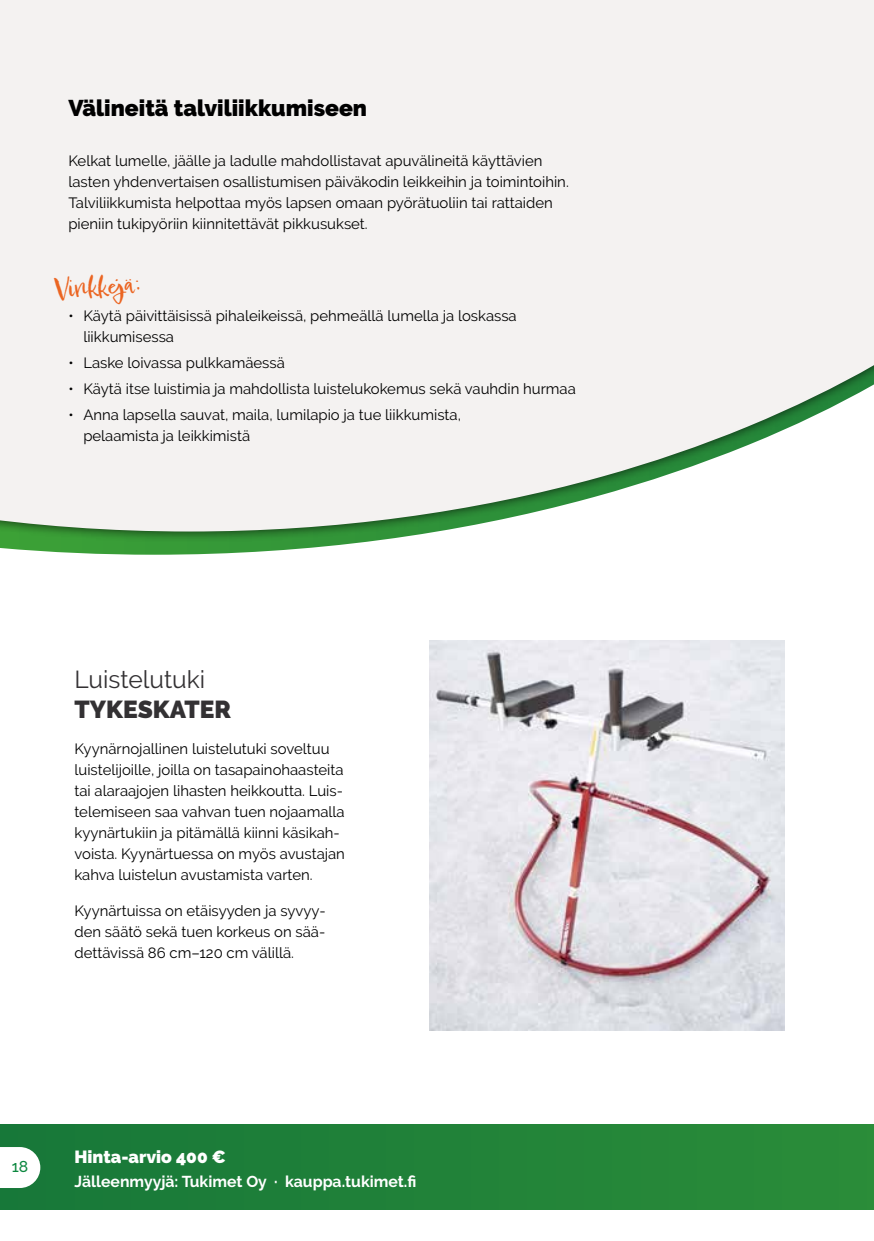
<style>
.page{position:relative;width:874px;height:1241px;background:#fff}
.page>*{position:absolute;margin:0;border:0;box-sizing:border-box;transform-origin:0 0}
.t1{font:26.25px "Epicursive Script";color:#eb6522}
.Tuoteotsikko_ylä{font:24.5px "Raleway";color:#333133}
.Tuoteotsikko{font:900 24.5px "Raleway";color:#333133}
.Otsikko_4{font:900 22.75px "Raleway";color:#000}
.Hintatiedot{font:900 17.5px "Raleway";color:#fff}
.Hintatiedot-2{font:700 15.75px "Raleway";color:#fff}
.t2{font:500 15.75px "Raleway";color:#0c873f}
.Leipäteksti{font:14.88px/21px "Raleway";color:#000}
</style>
<div class="page">
<div style="left:0;top:1124px;width:873px;height:85px;background:#218239"></div>
<div style="left:0;top:0;width:873px;height:543px;background:#000;opacity:.75"></div>
<svg style="left:0;top:0;width:873px;height:531px;fill:#f4f2f1"></svg>
<img style="left:429px;top:640px;width:355px;height:390px">
<svg style="left:0;top:1147px;width:40px;height:40px;background:#e8f1eb"></svg>
<p class="Otsikko_4" style="left:68px;top:94px;width:300px">Välineitä talviliikkumiseen</p>
<p class="Leipäteksti" style="left:68px;top:150px;width:501px">Kelkat lumelle, jäälle ja ladulle mahdollistavat apuvälineitä käyttävien lasten yhdenvertaisen osallistumisen päiväkodin leikkeihin ja toimintoihin.<br>Talviliikkumista helpottaa myös lapsen omaan pyörätuoliin tai rattaiden pieniin tukipyöriin kiinnitettävät pikkusukset.</p>
<p class="t1" style="left:52px;top:272px;width:89px;rotate:-4deg">Vinkkejä:</p>
<p class="Leipäteksti" style="left:83px;top:305px;width:434px;text-indent:-15px">• Käytä päivittäisissä pihaleikeissä, pehmeällä lumella ja loskassa liikkumisessa</p>
<p class="Leipäteksti" style="left:68px;top:352px;width:218px">• Laske loivassa pulkkamäessä</p>
<p class="Leipäteksti" style="left:68px;top:378px;width:508px">• Käytä itse luistimia ja mahdollista luistelukokemus sekä vauhdin hurmaa</p>
<p class="Leipäteksti" style="left:83px;top:404px;width:379px;text-indent:-15px">• Anna lapsella sauvat, maila, lumilapio ja tue liikkumista, pelaamista ja leikkimistä</p>
<p class="Tuoteotsikko_ylä" style="left:74px;top:665px;width:132px">Luistelutuki</p>
<p class="Tuoteotsikko" style="left:74px;top:694px;width:158px">TYKESKATER</p>
<p class="Leipäteksti" style="left:74px;top:737px;width:272px">Kyynärnojallinen luistelutuki soveltuu luistelijoille, joilla on tasapainohaasteita tai alaraajojen lihasten heikkoutta. Luis&shy;telemiseen saa vahvan tuen nojaamalla kyynärtukiin ja pitämällä kiinni käsikah&shy;voista. Kyynärtuessa on myös avustajan kahva luistelun avustamista varten.</p>
<p class="Leipäteksti" style="left:74px;top:899px;width:252px;text-align:justify">Kyynärtuissa on etäisyyden ja syvyy&shy;den säätö sekä tuen korkeus on sää&shy;dettävissä 86 cm–120 cm välillä.</p>
<p class="t2" style="left:12px;top:1157px;width:18px">18</p>
<p class="Hintatiedot" style="left:74px;top:1146px;width:153px">Hinta-arvio 400 €</p>
<p class="Hintatiedot-2" style="left:74px;top:1172px;width:343px">Jälleenmyyjä: Tukimet Oy · kauppa.tukimet.fi</p>
</div>
